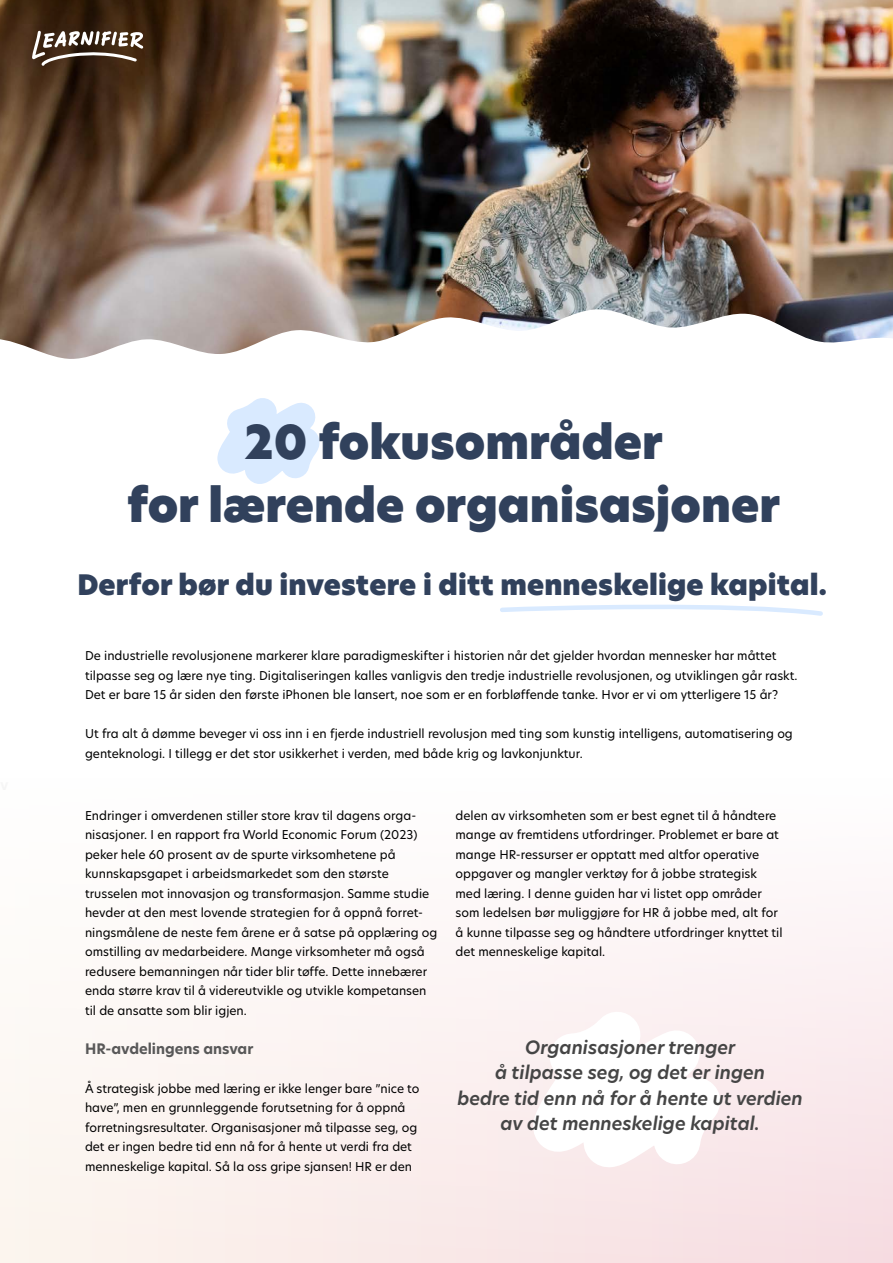
<style>
.page{position:relative;width:893px;height:1263px;background:#fff}
.page>*{position:absolute;margin:0;border:0;box-sizing:border-box;transform-origin:0 0}
.t1{font:45.75px/62.6px "Hero New Super";color:#31415c;text-align:center}
.t2{font:27.75px "Hero New Super";letter-spacing:.005em;color:#31415c}
.t3{font:italic 600 18px/25.5px "Hero New";color:#454545;text-align:center}
.t4{font:700 14.25px "Hero New";color:#585858}
.t5{font:12px/19.5px "Hero New";color:#000}
</style>
<div class="page">
<img style="left:481px;top:0;width:412px;height:308px">
<svg style="left:481px;top:308px;width:412px;height:35px"></svg>
<div style="left:0;top:778px;width:893px;height:485px;background:linear-gradient(to bottom,#fefffe,#f9ebe8)"></div>
<img style="left:0;top:0;width:481px;height:359px">
<svg style="left:32px;top:31px;width:111px;height:35px"></svg>
<svg style="left:203px;top:340px;width:228px;height:144px"></svg>
<svg style="left:510px;top:927px;width:378px;height:266px"></svg>
<svg style="left:500px;top:604px;width:323px;height:12px"></svg>
<h1 class="t1" style="left:127px;top:412px;width:655px">20 fokusområder<br>for lærende organisasjoner</h1>
<h2 class="t2" style="left:77px;top:566px;width:751px">Derfor bør du investere i ditt menneskelige kapital.</h2>
<p class="t5" style="left:85px;top:646px;width:714px">De industrielle revolusjonene markerer klare paradigmeskifter i historien når det gjelder hvordan mennesker har måttet tilpasse seg og lære nye ting. Digitaliseringen kalles vanligvis den tredje industrielle revolusjonen, og utviklingen går raskt.<br>Det er bare 15 år siden den første iPhonen ble lansert, noe som er en forbløffende tanke. Hvor er vi om ytterligere 15 år?</p>
<p class="t5" style="left:85px;top:724px;width:709px">Ut fra alt å dømme beveger vi oss inn i en fjerde industriell revolusjon med ting som kunstig intelligens, automatisering og genteknologi. I tillegg er det stor usikkerhet i verden, med både krig og lavkonjunktur.</p>
<p class="t5" style="left:85px;top:805px;width:354px">Endringer i omverdenen stiller store krav til dagens orga&shy;nisasjoner. I en rapport fra World Economic Forum (2023) peker hele 60 prosent av de spurte virksomhetene på kunnskapsgapet i arbeidsmarkedet som den største trusselen mot innovasjon og transformasjon. Samme studie hevder at den mest lovende strategien for å oppnå forret&shy;ningsmålene de neste fem årene er å satse på opplæring og omstilling av medarbeidere. Mange virksomheter må også redusere bemanningen når tider blir tøffe. Dette innebærer enda større krav til å videreutvikle og utvikle kompetansen til de ansatte som blir igjen.</p>
<p class="t4" style="left:85px;top:1039px;width:170px">HR-avdelingens ansvar</p>
<p class="t5" style="left:85px;top:1078px;width:336px">Å strategisk jobbe med læring er ikke lenger bare ”nice to have”, men en grunnleggende forutsetning for å oppnå forretningsresultater. Organisasjoner må tilpasse seg, og det er ingen bedre tid enn nå for å hente ut verdi fra det menneskelige kapital. Så la oss gripe sjansen! HR er den</p>
<p class="t5" style="left:455px;top:805px;width:329px">delen av virksomheten som er best egnet til å håndtere mange av fremtidens utfordringer. Problemet er bare at mange HR-ressurser er opptatt med altfor operative oppgaver og mangler verktøy for å jobbe strategisk med læring. I denne guiden har vi listet opp områder som ledelsen bør muliggjøre for HR å jobbe med, alt for å kunne tilpasse seg og håndtere utfordringer knyttet til det menneskelige kapital.</p>
<h3 class="t3" style="left:457px;top:1034px;width:347px">Organisasjoner trenger<br>å tilpasse seg, og det er ingen<br>bedre tid enn nå for å hente ut verdien av det menneskelige kapital.</h3>
</div>
